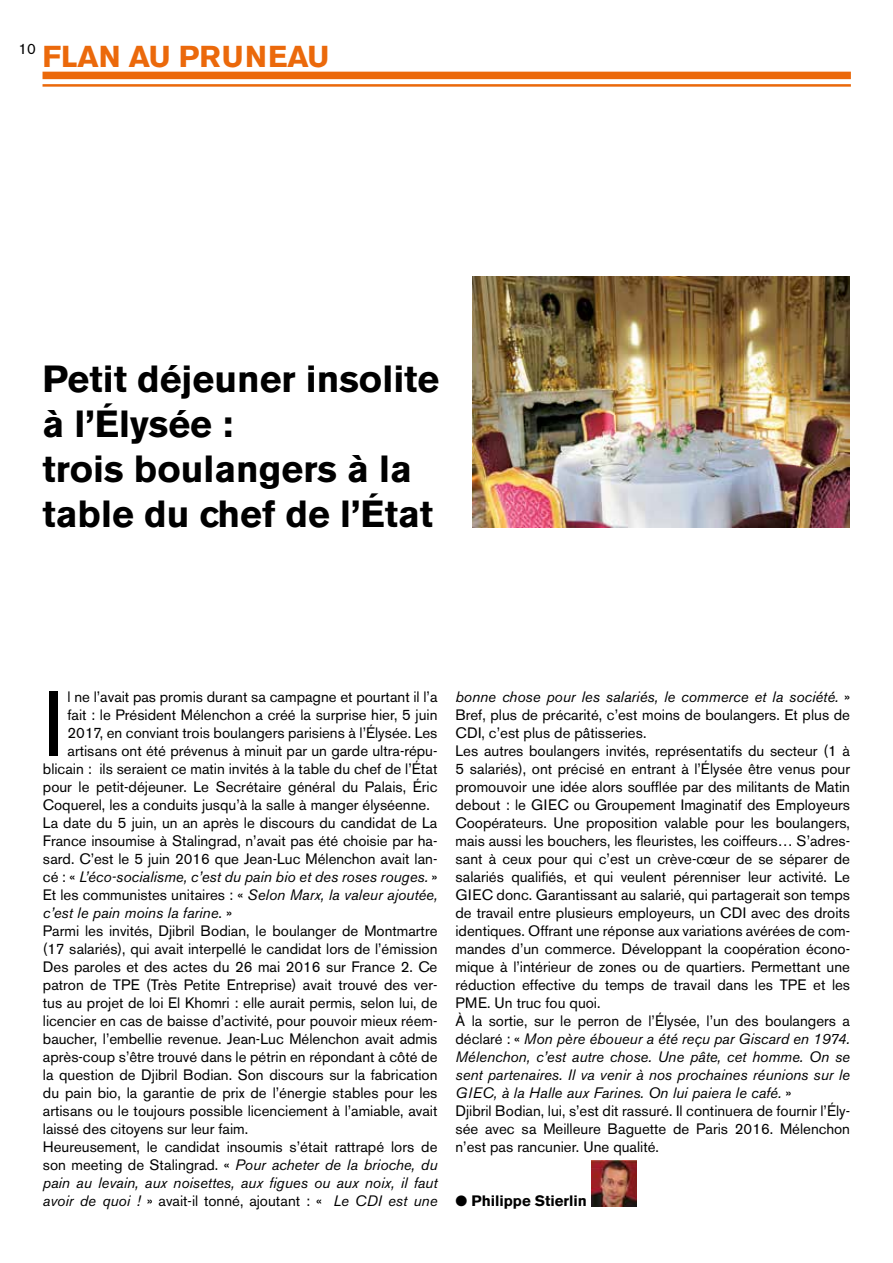
<style>
.page{position:relative;width:893px;height:1263px;background:#fff}
.page>*{position:absolute;margin:0;border:0;box-sizing:border-box;transform-origin:0 0}
.t1{font:91.5px "Akzidenz Grotesk BE";color:#000}
.t2{font:700 37.5px/45px "Akzidenz Grotesk BE";color:#000}
.t3{font:700 30px "Akzidenz Grotesk BE";color:#eb690b}
.t4{font:15px/18px "Akzidenz Grotesk BE";color:#000}
.t5{font:italic 15px "Akzidenz Grotesk BE";color:#000}
.t6{font:700 15px "Akzidenz Grotesk BE";color:#000}
.s1{font-style:normal}
.s2{font-style:italic}
</style>
<div class="page">
<div style="left:43px;top:72px;width:808px;height:7px;background:#eb690b"></div>
<hr style="left:43px;top:84px;width:808px;height:3px;background:#eb690b">
<img style="left:591px;top:1161px;width:45px;height:45px">
<img style="left:473px;top:276px;width:376px;height:251px">
<p class="t4" style="left:18px;top:40px;width:19px">10</p>
<h3 class="t3" style="left:43px;top:39px;width:288px">FLAN AU PRUNEAU</h3>
<h2 class="t2" style="left:43px;top:357px;width:398px">Petit déjeuner insolite à l’Élysée :<br>trois boulangers à la table du chef de l’État</h2>
<h1 class="t1" style="left:43px;top:670px;width:22px">I</h1>
<p class="t4" style="left:68px;top:688px;width:371px">l ne l’avait pas promis durant sa campagne et pourtant il l’a</p>
<p class="t4" style="left:68px;top:706px;width:371px">fait : le Président Mélenchon a créé la surprise hier, 5 juin</p>
<p class="t4" style="left:68px;top:724px;width:371px">2017, en conviant trois boulangers parisiens à l’Élysée. Les</p>
<p class="t4" style="left:68px;top:742px;width:371px">artisans ont été prévenus à minuit par un garde ultra-répu-</p>
<p class="t4" style="left:43px;top:760px;width:396px">blicain : ils seraient ce matin invités à la table du chef de l’État</p>
<p class="t4" style="left:43px;top:778px;width:396px">pour le petit-déjeuner. Le Secrétaire général du Palais, Éric</p>
<p class="t4" style="left:43px;top:796px;width:388px">Coquerel, les a conduits jusqu’à la salle à manger élyséenne.</p>
<p class="t4" style="left:43px;top:814px;width:396px">La date du 5 juin, un an après le discours du candidat de La</p>
<p class="t4" style="left:43px;top:832px;width:396px">France insoumise à Stalingrad, n’avait pas été choisie par ha-</p>
<p class="t4" style="left:43px;top:850px;width:396px">sard. C’est le 5 juin 2016 que Jean-Luc Mélenchon avait lan-</p>
<p class="t5" style="left:43px;top:868px;width:396px"><span class="s1">cé : «</span> L’éco-socialisme, c’est du pain bio et des roses rouges. <span class="s1">»</span></p>
<p class="t4" style="left:43px;top:886px;width:396px">Et les communistes unitaires : « <span class="s2">Selon Marx, la valeur ajoutée,</span></p>
<p class="t5" style="left:43px;top:904px;width:191px">c’est le pain moins la farine<span class="s1">. »</span></p>
<p class="t4" style="left:43px;top:922px;width:396px">Parmi les invités, Djibril Bodian, le boulanger de Montmartre</p>
<p class="t4" style="left:43px;top:940px;width:396px">(17 salariés), qui avait interpellé le candidat lors de l’émission</p>
<p class="t4" style="left:43px;top:958px;width:396px">Des paroles et des actes du 26 mai 2016 sur France 2. Ce</p>
<p class="t4" style="left:43px;top:976px;width:396px">patron de TPE (Très Petite Entreprise) avait trouvé des ver-</p>
<p class="t4" style="left:43px;top:994px;width:396px">tus au projet de loi El Khomri : elle aurait permis, selon lui, de</p>
<p class="t4" style="left:43px;top:1012px;width:396px">licencier en cas de baisse d’activité, pour pouvoir mieux réem-</p>
<p class="t4" style="left:43px;top:1030px;width:396px">baucher, l’embellie revenue. Jean-Luc Mélenchon avait admis</p>
<p class="t4" style="left:43px;top:1048px;width:396px">après-coup s’être trouvé dans le pétrin en répondant à côté de</p>
<p class="t4" style="left:43px;top:1066px;width:396px">la question de Djibril Bodian. Son discours sur la fabrication</p>
<p class="t4" style="left:43px;top:1084px;width:396px">du pain bio, la garantie de prix de l’énergie stables pour les</p>
<p class="t4" style="left:43px;top:1102px;width:396px">artisans ou le toujours possible licenciement à l’amiable, avait</p>
<p class="t4" style="left:43px;top:1120px;width:207px">laissé des citoyens sur leur faim.</p>
<p class="t4" style="left:43px;top:1138px;width:396px">Heureusement, le candidat insoumis s’était rattrapé lors de</p>
<p class="t5" style="left:43px;top:1156px;width:396px"><span class="s1">son meeting de Stalingrad. «</span> Pour acheter de la brioche, du</p>
<p class="t5" style="left:43px;top:1174px;width:396px">pain au levain, aux noisettes, aux figues ou aux noix, il faut</p>
<p class="t4" style="left:43px;top:1192px;width:396px"><span class="s2">avoir de quoi !</span> » avait-il tonné, ajoutant : « <span class="s2">Le CDI est une</span></p>
<p class="t4" style="left:455px;top:688px;width:396px"><span class="s2">bonne chose pour les salariés, le commerce et la société.</span> » Bref, plus de précarité, c’est moins de boulangers. Et plus de CDI, c’est plus de pâtisseries.<br>Les autres boulangers invités, représentatifs du secteur (1 à 5 salariés), ont précisé en entrant à l’Élysée être venus pour promouvoir une idée alors soufflée par des militants de Matin debout : le GIEC ou Groupement Imaginatif des Employeurs Coopérateurs. Une proposition valable pour les boulangers, mais aussi les bouchers, les fleuristes, les coiffeurs… S’adres&shy;sant à ceux pour qui c’est un crève-cœur de se séparer de salariés qualifiés, et qui veulent pérenniser leur activité. Le GIEC donc. Garantissant au salarié, qui partagerait son temps de travail entre plusieurs employeurs, un CDI avec des droits identiques. Offrant une réponse aux variations avérées de com&shy;mandes d’un commerce. Développant la coopération écono&shy;mique à l’intérieur de zones ou de quartiers. Permettant une réduction effective du temps de travail dans les TPE et les PME. Un truc fou quoi.<br>À la sortie, sur le perron de l’Élysée, l’un des boulangers a déclaré : « <span class="s2">Mon père éboueur a été reçu par Giscard en 1974.<br>Mélenchon, c’est autre chose. Une pâte, cet homme. On se sent partenaires. Il va venir à nos prochaines réunions sur le GIEC, à la Halle aux Farines. On lui paiera le café.</span> »<br>Djibril Bodian, lui, s’est dit rassuré. Il continuera de fournir l’Ély&shy;sée avec sa Meilleure Baguette de Paris 2016. Mélenchon n’est pas rancunier. Une qualité.</p>
<p class="t6" style="left:455px;top:1192px;width:133px">● Philippe Stierlin</p>
</div>
